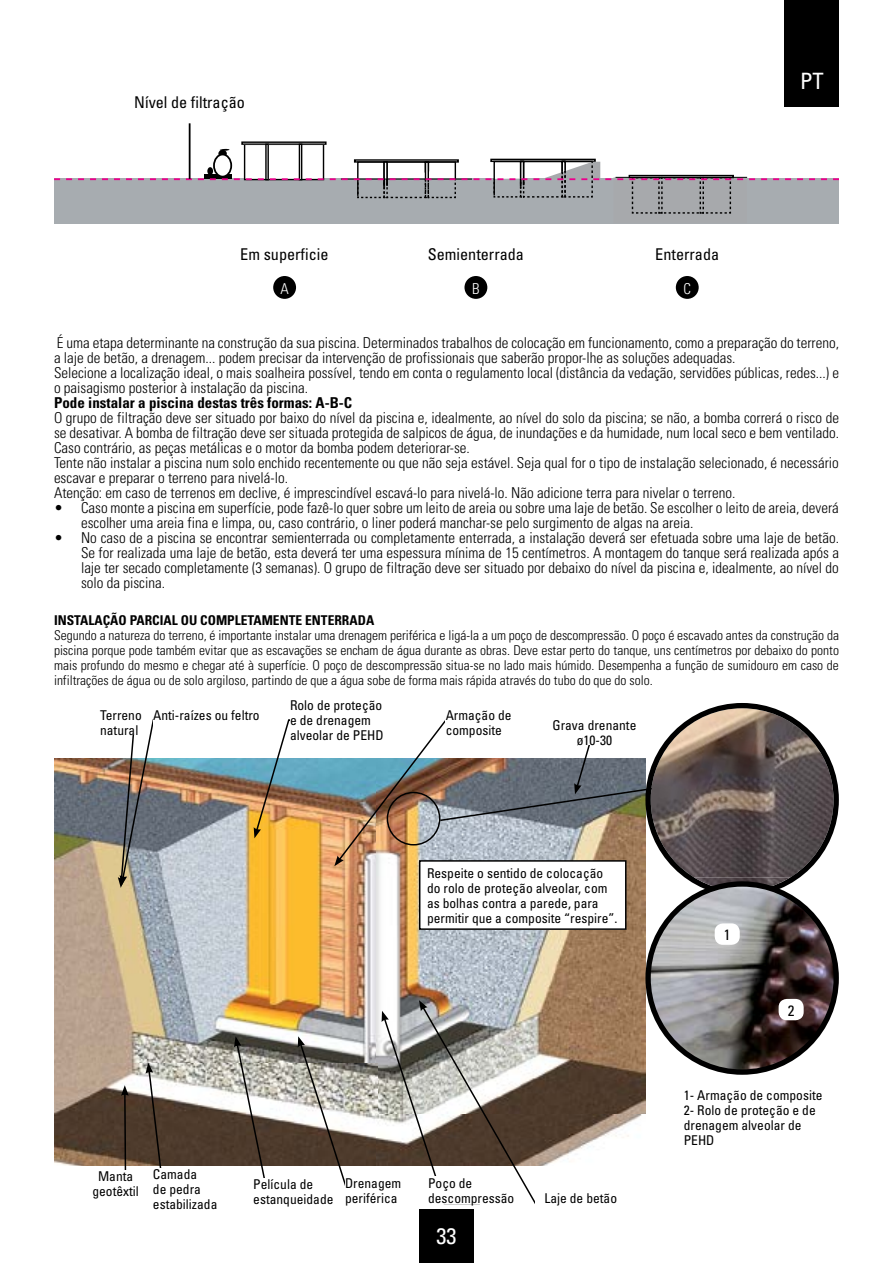
<style>
.page{position:relative;width:893px;height:1263px;background:#fff}
.page>*{position:absolute;margin:0;border:0;box-sizing:border-box;transform-origin:0 0}
.t1{font:condensed 22.5px "Univers";color:#fff}
.t2{font:condensed 16.2px "Univers";color:#000}
.t3{font:300 condensed 15px/15px "Univers";color:#000}
.t4{font:700 condensed 15px "Univers";color:#000}
.t5{font:300 condensed 15px "Univers";color:#fff}
.t6{font:condensed 15px "Univers";color:#000}
.t7{font:300 condensed 13.5px/15px "Univers";color:#000;text-align:justify}
.t8{font:condensed 13.5px/15px "Univers";color:#000}
.t9{font:700 condensed 13.5px "Univers";color:#000}
</style>
<div class="page">
<div style="left:419px;top:1209px;width:54px;height:54px;background:#000"></div>
<div style="left:273px;top:276px;width:23px;height:23px;background:#000;border-radius:50%"></div>
<div style="left:464px;top:276px;width:23px;height:23px;background:#000;border-radius:50%"></div>
<div style="left:676px;top:276px;width:23px;height:23px;background:#000;border-radius:50%"></div>
<div style="left:54px;top:179px;width:785px;height:45px;background:#a7acb0"></div>
<div style="left:490px;top:159px;width:106px;height:3px;border:1px solid #000"></div>
<div style="left:244px;top:144px;width:80px;height:36px;border:1px solid #000"></div>
<div style="left:241px;top:141px;width:86px;height:4px;border:1px solid #000"></div>
<div style="left:265px;top:144px;width:4px;height:36px;border:1px solid #000"></div>
<div style="left:299px;top:144px;width:3px;height:36px;border:1px solid #000"></div>
<div style="left:218px;top:150px;width:9px;height:7px;background:#000;border-radius:50%"></div>
<div style="left:213px;top:154px;width:19px;height:24px;border:2px solid #000;border-radius:50%"></div>
<svg style="left:220px;top:149px;width:9px;height:2px"></svg>
<svg style="left:54px;top:160px;width:785px;height:54px"></svg>
<hr style="left:189px;top:123px;width:2px;height:56px;background:#000">
<div style="left:785px;top:0;width:54px;height:107px;background:#000"></div>
<img style="left:55px;top:758px;width:591px;height:408px">
<img style="left:254px;top:719px;width:56px;height:119px">
<svg style="left:121px;top:1085px;width:8px;height:85px"></svg>
<svg style="left:146px;top:1063px;width:30px;height:105px"></svg>
<svg style="left:234px;top:1036px;width:37px;height:142px"></svg>
<img style="left:118px;top:719px;width:55px;height:169px">
<svg style="left:298px;top:1000px;width:327px;height:205px"></svg>
<div style="left:100px;top:709px;width:46px;height:26px;background:#fff"></div>
<div style="left:153px;top:709px;width:112px;height:26px;background:#fff"></div>
<div style="left:290px;top:699px;width:114px;height:56px;background:#fff"></div>
<div style="left:535px;top:1192px;width:91px;height:13px;background:#fff"></div>
<div style="left:428px;top:1177px;width:89px;height:27px;background:#fff"></div>
<div style="left:345px;top:1177px;width:78px;height:27px;background:#fff"></div>
<div style="left:253px;top:1178px;width:82px;height:26px;background:#fff"></div>
<div style="left:153px;top:1168px;width:88px;height:41px;background:#fff"></div>
<img style="left:334px;top:703px;width:505px;height:193px">
<img style="left:694px;top:877px;width:96px;height:14px">
<img style="left:648px;top:884px;width:188px;height:188px;border-radius:94px">
<div style="left:645px;top:881px;width:194px;height:194px;border:5px solid #000;border-radius:50%"></div>
<div style="left:715px;top:923px;width:25px;height:22px;background:#fff;border-radius:8px"></div>
<div style="left:779px;top:999px;width:25px;height:21px;background:#fff;border-radius:8px"></div>
<div style="left:420px;top:861px;width:206px;height:68px;background:#fff"></div>
<div style="left:419px;top:860px;width:207px;height:70px;border:2px solid #000"></div>
<p class="t2" style="left:134px;top:92px;width:112px">Nível de filtração</p>
<p class="t2" style="left:240px;top:244px;width:90px">Em superficie</p>
<p class="t2" style="left:428px;top:244px;width:98px">Semienterrada</p>
<p class="t2" style="left:655px;top:244px;width:65px">Enterrada</p>
<p class="t5" style="left:280px;top:279px;width:10px">A</p>
<p class="t5" style="left:472px;top:279px;width:9px">B</p>
<p class="t5" style="left:683px;top:279px;width:9px">C</p>
<h1 class="t1" style="left:800px;top:66px;width:25px">PT</h1>
<p class="t3" style="left:54px;top:335px;width:787px">É uma etapa determinante na construção da sua piscina. Determinados trabalhos de colocação em funcionamento, como a preparação do terreno, a laje de betão, a drenagem... podem precisar da intervenção de profissionais que saberão propor-lhe as soluções adequadas.<br>Selecione a localização ideal, o mais soalheira possível, tendo em conta o regulamento local (distância da vedação, servidões públicas, redes...) e o paisagismo posterior à instalação da piscina.</p>
<p class="t4" style="left:54px;top:394px;width:300px">Pode instalar a piscina destas três formas: A-B-C</p>
<p class="t3" style="left:54px;top:410px;width:786px">O grupo de filtração deve ser situado por baixo do nível da piscina e, idealmente, ao nível do solo da piscina; se não, a bomba correrá o risco de se desativar. A bomba de filtração deve ser situada protegida de salpicos de água, de inundações e da humidade, num local seco e bem ventilado.<br>Caso contrário, as peças metálicas e o motor da bomba podem deteriorar-se.<br>Tente não instalar a piscina num solo enchido recentemente ou que não seja estável. Seja qual for o tipo de instalação selecionado, é necessário escavar e preparar o terreno para nivelá-lo.<br>Atenção: em caso de terrenos em declive, é imprescindível escavá-lo para nivelá-lo. Não adicione terra para nivelar o terreno.</p>
<p class="t3" style="left:81px;top:500px;width:759px;text-indent:-27px">• Caso monte a piscina em superfície, pode fazê-lo quer sobre um leito de areia ou sobre uma laje de betão. Se escolher o leito de areia, deverá escolher uma areia fina e limpa, ou, caso contrário, o liner poderá manchar-se pelo surgimento de algas na areia.</p>
<p class="t3" style="left:81px;top:530px;width:760px;text-align:justify;text-indent:-27px">• No caso de a piscina se encontrar semienterrada ou completamente enterrada, a instalação deverá ser efetuada sobre uma laje de betão.<br>Se for realizada uma laje de betão, esta deverá ter uma espessura mínima de 15 centímetros. A montagem do tanque será realizada após a laje ter secado completamente (3 semanas). O grupo de filtração deve ser situado por debaixo do nível da piscina e, idealmente, ao nível do solo da piscina.</p>
<p class="t9" style="left:54px;top:612px;width:322px">INSTALAÇÃO PARCIAL OU COMPLETAMENTE ENTERRADA</p>
<p class="t7" style="left:54px;top:628px;width:786px">Segundo a natureza do terreno, é importante instalar uma drenagem periférica e ligá-la a um poço de descompressão. O poço é escavado antes da construção da piscina porque pode também evitar que as escavações se encham de água durante as obras. Deve estar perto do tanque, uns centímetros por debaixo do ponto mais profundo do mesmo e chegar até à superfície. O poço de descompressão situa-se no lado mais húmido. Desempenha a função de sumidouro em caso de infiltrações de água ou de solo argiloso, partindo de que a água sobe de forma mais rápida através do tubo do que do solo.</p>
<p class="t8" style="left:100px;top:707px;width:43px">Terreno natural</p>
<p class="t8" style="left:153px;top:707px;width:108px">Anti-raízes ou feltro</p>
<p class="t8" style="left:290px;top:697px;width:95px">Rolo de proteção e de drenagem alveolar de PEHD</p>
<p class="t8" style="left:446px;top:707px;width:67px">Armação de composite</p>
<p class="t8" style="left:552px;top:717px;width:85px;text-align:center">Grava drenante ø10-30</p>
<p class="t8" style="left:427px;top:865px;width:192px">Respeite o sentido de colocação do rolo de proteção alveolar, com as bolhas contra a parede, para permitir que a composite “respire”.</p>
<p class="t8" style="left:92px;top:1168px;width:48px;text-align:center">Manta geotêxtil</p>
<p class="t8" style="left:153px;top:1166px;width:66px">Camada<br>de pedra estabilizada</p>
<p class="t8" style="left:253px;top:1176px;width:82px">Película de estanqueidade</p>
<p class="t8" style="left:345px;top:1175px;width:58px">Drenagem periférica</p>
<p class="t8" style="left:428px;top:1175px;width:88px">Poço de descompressão</p>
<h1 class="t1" style="left:436px;top:1221px;width:21px">33</h1>
<p class="t8" style="left:544px;top:1190px;width:74px">Laje de betão</p>
<p class="t6" style="left:724px;top:925px;width:8px">1</p>
<p class="t6" style="left:788px;top:1001px;width:8px">2</p>
<p class="t8" style="left:684px;top:1087px;width:140px">1- Armação de composite<br>2- Rolo de proteção e de drenagem alveolar de<br>PEHD</p>
</div>
